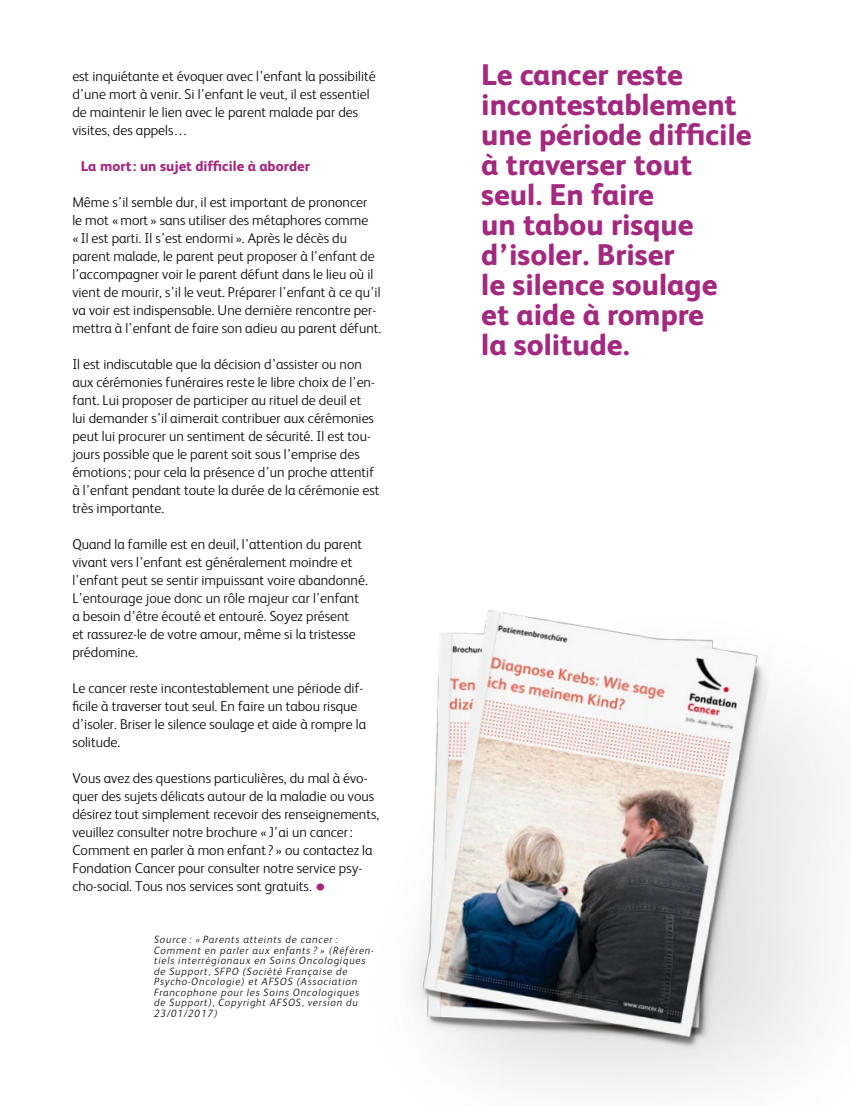
<style>
.page{position:relative;width:851px;height:1106px;background:#fff}
.page>*{position:absolute;margin:0;border:0;box-sizing:border-box;transform-origin:0 0}
.t1{font:800 30px/30px "FS Albert";color:#a3297f}
.t2{font:300 14.25px/18px "FS Albert";color:#000}
.t3{font:800 14.25px "FS Albert";color:#a3297f}
.t4{font:italic 300 10.5px/10.5px "FS Albert";letter-spacing:.075em;color:#000}
.s1{font-size:22.5px;color:#a3297f}
</style>
<div class="page">
<img style="left:416px;top:610px;width:415px;height:477px">
<p class="t2" style="left:72px;top:66px;width:305px">est inquiétante et évoquer avec l’enfant la possibilité d’une mort à venir. Si l’enfant le veut, il est essentiel de maintenir le lien avec le parent malade par des visites, des appels…</p>
<p class="t3" style="left:81px;top:156px;width:230px">La mort : un sujet difficile à aborder</p>
<p class="t2" style="left:72px;top:192px;width:310px">Même s’il semble dur, il est important de prononcer<br>le mot «mort » sans utiliser des métaphores comme<br>« Il est parti. Il s’est endormi ». Après le décès du parent malade, le parent peut proposer à l’enfant de l’accompagner voir le parent défunt dans le lieu où il vient de mourir, s’il le veut. Préparer l’enfant à ce qu’il va voir est indispensable. Une dernière rencontre per&shy;mettra à l’enfant de faire son adieu au parent défunt.</p>
<p class="t2" style="left:72px;top:354px;width:308px">Il est indiscutable que la décision d’assister ou non aux cérémonies funéraires reste le libre choix de l’en&shy;fant. Lui proposer de participer au rituel de deuil et<br>lui demander s’il aimerait contribuer aux cérémonies peut lui procurer un sentiment de sécurité. Il est tou&shy;jours possible que le parent soit sous l’emprise des émotions; pour cela la présence d’un proche attentif à l’enfant pendant toute la durée de la cérémonie est très importante.</p>
<p class="t2" style="left:72px;top:534px;width:297px">Quand la famille est en deuil, l’attention du parent vivant vers l’enfant est généralement moindre et l’enfant peut se sentir impuissant voire abandonné.<br>L’entourage joue donc un rôle majeur car l’enfant a besoin d’être écouté et entouré. Soyez présent<br>et rassurez-le de votre amour, même si la tristesse prédomine.</p>
<p class="t2" style="left:72px;top:678px;width:295px">Le cancer reste incontestablement une période dif&shy;ficile à traverser tout seul. En faire un tabou risque d’isoler. Briser le silence soulage et aide à rompre la solitude.</p>
<p class="t2" style="left:72px;top:768px;width:308px">Vous avez des questions particulières, du mal à évo&shy;quer des sujets délicats autour de la maladie ou vous désirez tout simplement recevoir des renseignements, veuillez consulter notre brochure « J’ai un cancer:<br>Comment en parler à mon enfant ? » ou contactez la Fondation Cancer pour consulter notre service psy&shy;cho-social. Tous nos services sont gratuits. <span class="s1">•</span></p>
<p class="t4" style="left:154px;top:933px;width:221px">Source : « Parents atteints de cancer :<br>Comment en parler aux enfants ? » (Référen&shy;tiels interrégionaux en Soins Oncologiques de Support, SFPO (Société Française de Psycho-Oncologie) et AFSOS (Association Francophone pour les Soins Oncologiques<br>de Support), Copyright AFSOS, version du 23/01/2017)</p>
<h1 class="t1" style="left:481px;top:58px;width:272px">Le cancer reste incontestablement une période difficile à traverser tout seul. En faire<br>un tabou risque d’isoler. Briser<br>le silence soulage et aide à rompre<br>la solitude.</h1>
</div>
